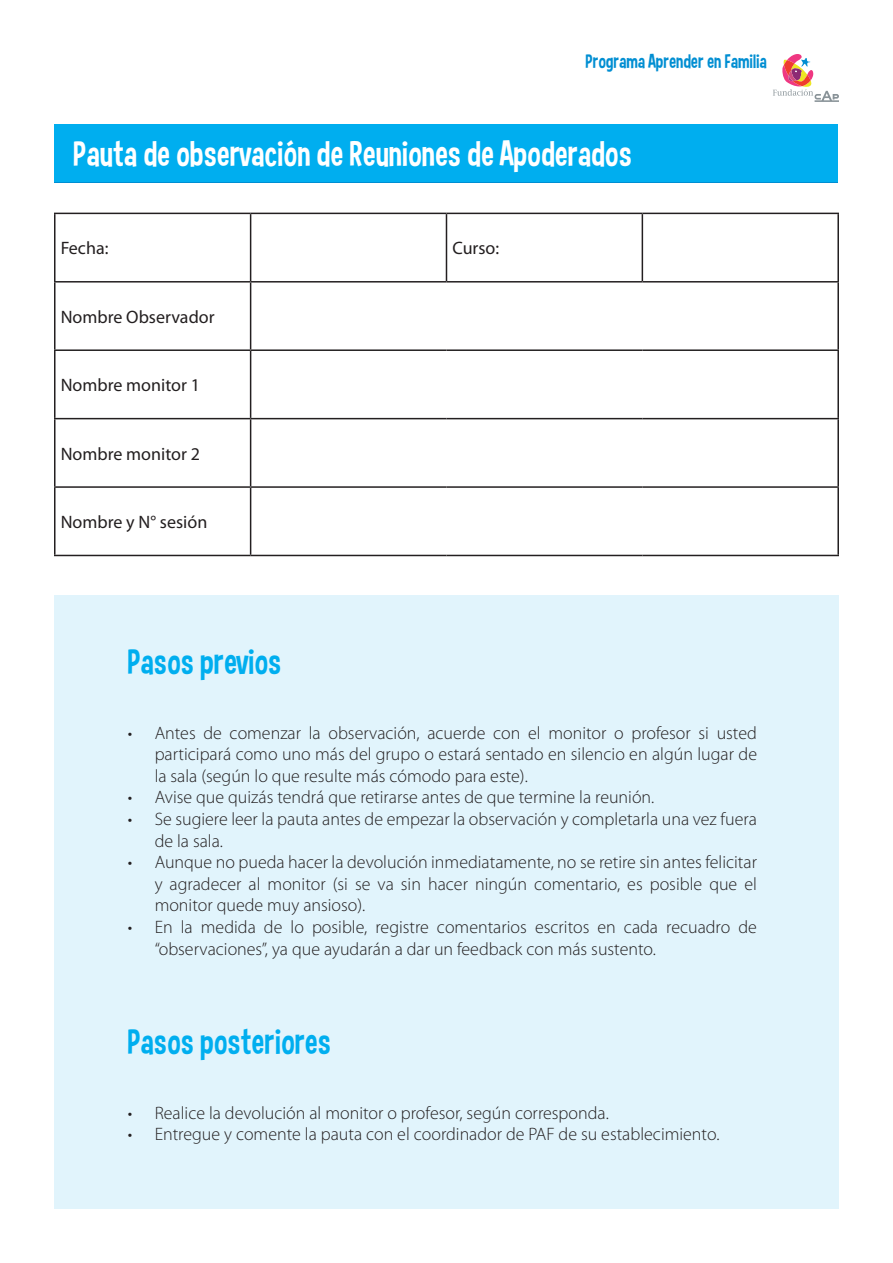
<style>
.page{position:relative;width:893px;height:1263px;background:#fff}
.page>*{position:absolute;margin:0;border:0;box-sizing:border-box;transform-origin:0 0}
.t1{font:36px "Curse Casual";color:#fff}
.t2{font:36px "Curse Casual";color:#00aeef}
.t3{font:19.8px "Curse Casual";color:#008ed2}
.t4{font:300 18px/21.6px "Myriad Pro";color:#231f20;text-align:justify}
.t5{font:18px "Myriad Pro";color:#231f20}
</style>
<div class="page">
<div style="left:54px;top:595px;width:784px;height:614px;background:#e1f4fc"></div>
<svg style="left:773px;top:54px;width:66px;height:48px"></svg>
<div style="left:54px;top:125px;width:784px;height:57px;background:#00aeef"></div>
<hr style="left:54px;top:213px;width:197px;height:1px;background:#231f20">
<hr style="left:54px;top:214px;width:2px;height:67px;background:#231f20">
<hr style="left:251px;top:213px;width:195px;height:1px;background:#231f20">
<hr style="left:250px;top:214px;width:1px;height:67px;background:#231f20">
<hr style="left:446px;top:213px;width:196px;height:1px;background:#231f20">
<hr style="left:446px;top:214px;width:1px;height:67px;background:#231f20">
<hr style="left:642px;top:213px;width:197px;height:1px;background:#231f20">
<hr style="left:642px;top:214px;width:1px;height:67px;background:#231f20">
<hr style="left:837px;top:214px;width:2px;height:67px;background:#231f20">
<hr style="left:54px;top:281px;width:197px;height:2px;background:#231f20">
<hr style="left:54px;top:283px;width:2px;height:66px;background:#231f20">
<hr style="left:251px;top:281px;width:195px;height:2px;background:#231f20">
<hr style="left:250px;top:283px;width:1px;height:66px;background:#231f20">
<hr style="left:446px;top:281px;width:196px;height:2px;background:#231f20">
<hr style="left:642px;top:281px;width:197px;height:2px;background:#231f20">
<hr style="left:837px;top:283px;width:2px;height:66px;background:#231f20">
<hr style="left:54px;top:349px;width:197px;height:2px;background:#231f20">
<hr style="left:54px;top:351px;width:2px;height:67px;background:#231f20">
<hr style="left:251px;top:349px;width:195px;height:2px;background:#231f20">
<hr style="left:250px;top:351px;width:1px;height:67px;background:#231f20">
<hr style="left:446px;top:349px;width:196px;height:2px;background:#231f20">
<hr style="left:642px;top:349px;width:197px;height:2px;background:#231f20">
<hr style="left:837px;top:351px;width:2px;height:67px;background:#231f20">
<hr style="left:54px;top:418px;width:197px;height:1px;background:#231f20">
<hr style="left:54px;top:419px;width:2px;height:67px;background:#231f20">
<hr style="left:251px;top:418px;width:195px;height:1px;background:#231f20">
<hr style="left:250px;top:419px;width:1px;height:67px;background:#231f20">
<hr style="left:446px;top:418px;width:196px;height:1px;background:#231f20">
<hr style="left:642px;top:418px;width:197px;height:1px;background:#231f20">
<hr style="left:837px;top:419px;width:2px;height:67px;background:#231f20">
<hr style="left:54px;top:486px;width:197px;height:2px;background:#231f20">
<hr style="left:54px;top:488px;width:2px;height:67px;background:#231f20">
<hr style="left:251px;top:486px;width:195px;height:2px;background:#231f20">
<hr style="left:250px;top:488px;width:1px;height:67px;background:#231f20">
<hr style="left:446px;top:486px;width:196px;height:2px;background:#231f20">
<hr style="left:642px;top:486px;width:197px;height:2px;background:#231f20">
<hr style="left:837px;top:488px;width:2px;height:67px;background:#231f20">
<hr style="left:54px;top:555px;width:197px;height:1px;background:#231f20">
<hr style="left:251px;top:555px;width:195px;height:1px;background:#231f20">
<hr style="left:446px;top:555px;width:196px;height:1px;background:#231f20">
<hr style="left:642px;top:555px;width:197px;height:1px;background:#231f20">
<p class="t3" style="left:585px;top:49px;width:183px">Programa Aprender en Familia</p>
<h1 class="t1" style="left:73px;top:132px;width:560px">Pauta de observación de Reuniones de Apoderados</h1>
<p class="t5" style="left:61px;top:237px;width:49px">Fecha:</p>
<p class="t5" style="left:452px;top:237px;width:48px">Curso:</p>
<p class="t5" style="left:61px;top:306px;width:155px">Nombre Observador</p>
<p class="t5" style="left:61px;top:374px;width:141px">Nombre monitor 1</p>
<p class="t5" style="left:61px;top:442px;width:141px">Nombre monitor 2</p>
<p class="t5" style="left:61px;top:511px;width:148px">Nombre y N° sesión</p>
<h1 class="t2" style="left:127px;top:640px;width:155px">Pasos previos</h1>
<p class="t4" style="left:155px;top:722px;width:604px;text-indent:-27px">• Antes de comenzar la observación, acuerde con el monitor o profesor si usted participará como uno más del grupo o estará sentado en silencio en algún lugar de la sala (según lo que resulte más cómodo para este).</p>
<p class="t4" style="left:128px;top:786px;width:528px">• Avise que quizás tendrá que retirarse antes de que termine la reunión.</p>
<p class="t4" style="left:155px;top:808px;width:604px;text-indent:-27px">• Se sugiere leer la pauta antes de empezar la observación y completarla una vez fuera de la sala.</p>
<p class="t4" style="left:155px;top:851px;width:604px;text-indent:-27px">• Aunque no pueda hacer la devolución inmediatamente, no se retire sin antes felicitar y agradecer al monitor (si se va sin hacer ningún comentario, es posible que el monitor quede muy ansioso).</p>
<p class="t4" style="left:155px;top:916px;width:604px;text-indent:-27px">• En la medida de lo posible, registre comentarios escritos en cada recuadro de “observaciones”, ya que ayudarán a dar un feedback con más sustento.</p>
<h1 class="t2" style="left:127px;top:1020px;width:205px">Pasos posteriores</h1>
<p class="t4" style="left:128px;top:1102px;width:483px">• Realice la devolución al monitor o profesor, según corresponda.</p>
<p class="t4" style="left:128px;top:1123px;width:593px">• Entregue y comente la pauta con el coordinador de PAF de su establecimiento.</p>
</div>
